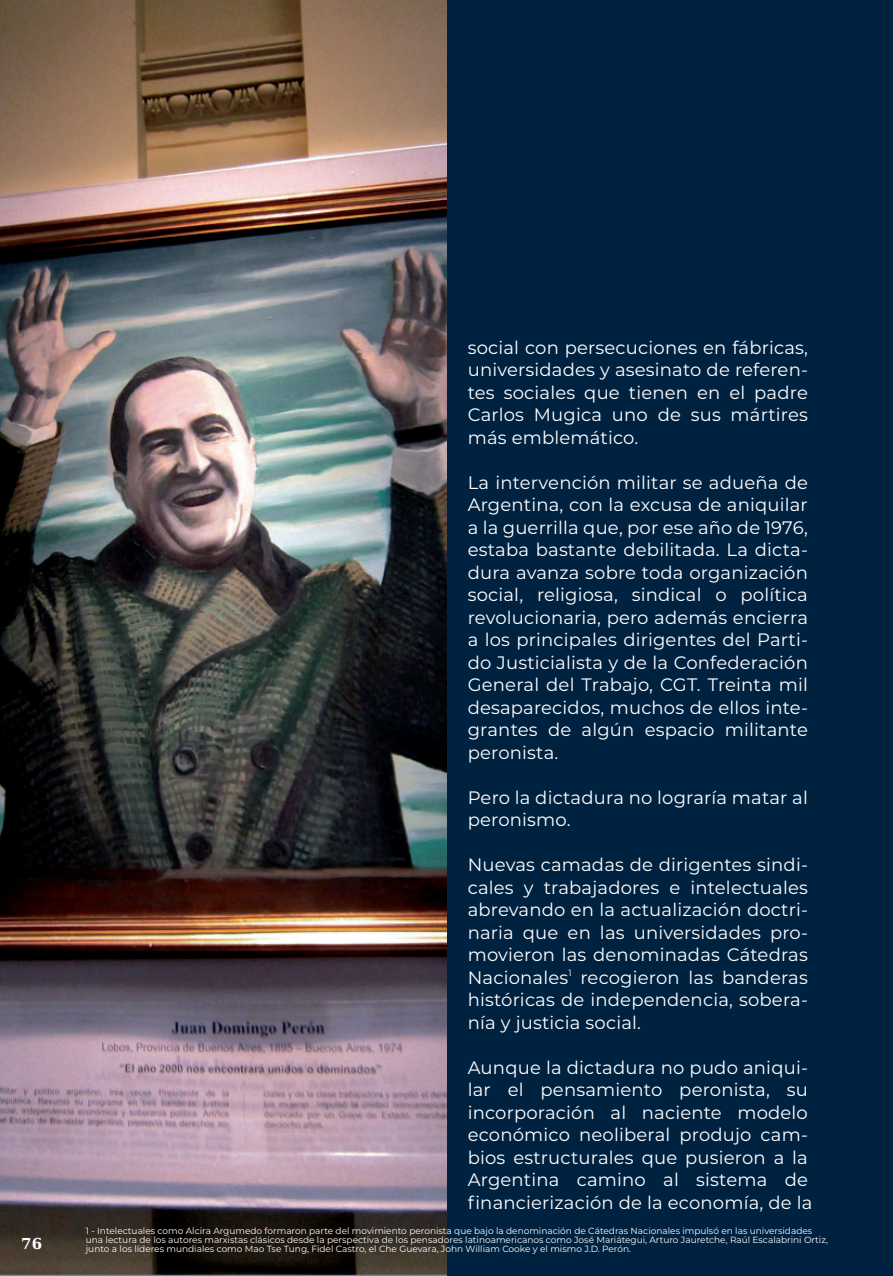
<style>
.page{position:relative;width:893px;height:1276px;background:#fff}
.page>*{position:absolute;margin:0;border:0;box-sizing:border-box;transform-origin:0 0}
.t1{font:18px/22.5px "Montserrat";letter-spacing:.01em;color:#fff;text-align:justify}
.t2{font:700 15px "DejaVu Serif";color:#fff}
.t3{font:9px/9px "Montserrat";color:#fff}
</style>
<div class="page">
<div style="left:446px;top:0;width:447px;height:1276px;background:#002241"></div>
<img style="left:0;top:0;width:446px;height:1276px">
<p class="t2" style="left:21px;top:1231px;width:22px">76</p>
<p class="t1" style="left:468px;top:335px;width:342px">social con persecuciones en fábricas, universidades y asesinato de referen&shy;tes sociales que tienen en el padre Carlos Mugica uno de sus mártires más emblemático.</p>
<p class="t1" style="left:468px;top:470px;width:342px">La intervención militar se adueña de Argentina, con la excusa de aniquilar a la guerrilla que, por ese año de 1976, estaba bastante debilitada. La dicta&shy;dura avanza sobre toda organización social, religiosa, sindical o política revolucionaria, pero además encierra a los principales dirigentes del Parti&shy;do Justicialista y de la Confederación General del Trabajo, CGT. Treinta mil desaparecidos, muchos de ellos inte&shy;grantes de algún espacio militante peronista.</p>
<p class="t1" style="left:468px;top:785px;width:342px">Pero la dictadura no lograría matar al peronismo.</p>
<p class="t1" style="left:468px;top:853px;width:342px">Nuevas camadas de dirigentes sindi&shy;cales y trabajadores e intelectuales abrevando en la actualización doctri&shy;naria que en las universidades pro&shy;movieron las denominadas Cátedras Nacionales<sup>1</sup> recogieron las banderas históricas de independencia, sobera&shy;nía y justicia social.</p>
<p class="t1" style="left:468px;top:1055px;width:346px;text-align:left">Aunque la dictadura no pudo aniqui&shy;lar el pensamiento peronista, su incorporación al naciente modelo económico neoliberal produjo cam&shy;bios estructurales que pusieron a la Argentina camino al sistema de financierización de la economía, de la</p>
<p class="t3" style="left:86px;top:1226px;width:744px">1 - Intelectuales como Alcira Argumedo formaron parte del movimiento peronista que bajo la denominación de Cátedras Nacionales impulsó en las universidades una lectura de los autores marxistas clásicos desde la perspectiva de los pensadores latinoamericanos como José Mariátegui, Arturo Jauretche, Raúl Escalabrini Ortiz,</p>
<p class="t3" style="left:86px;top:1244px;width:547px">junto a los líderes mundiales como Mao Tse Tung, Fidel Castro, el Che Guevara, John William Cooke y el mismo J.D. Perón.</p>
</div>
